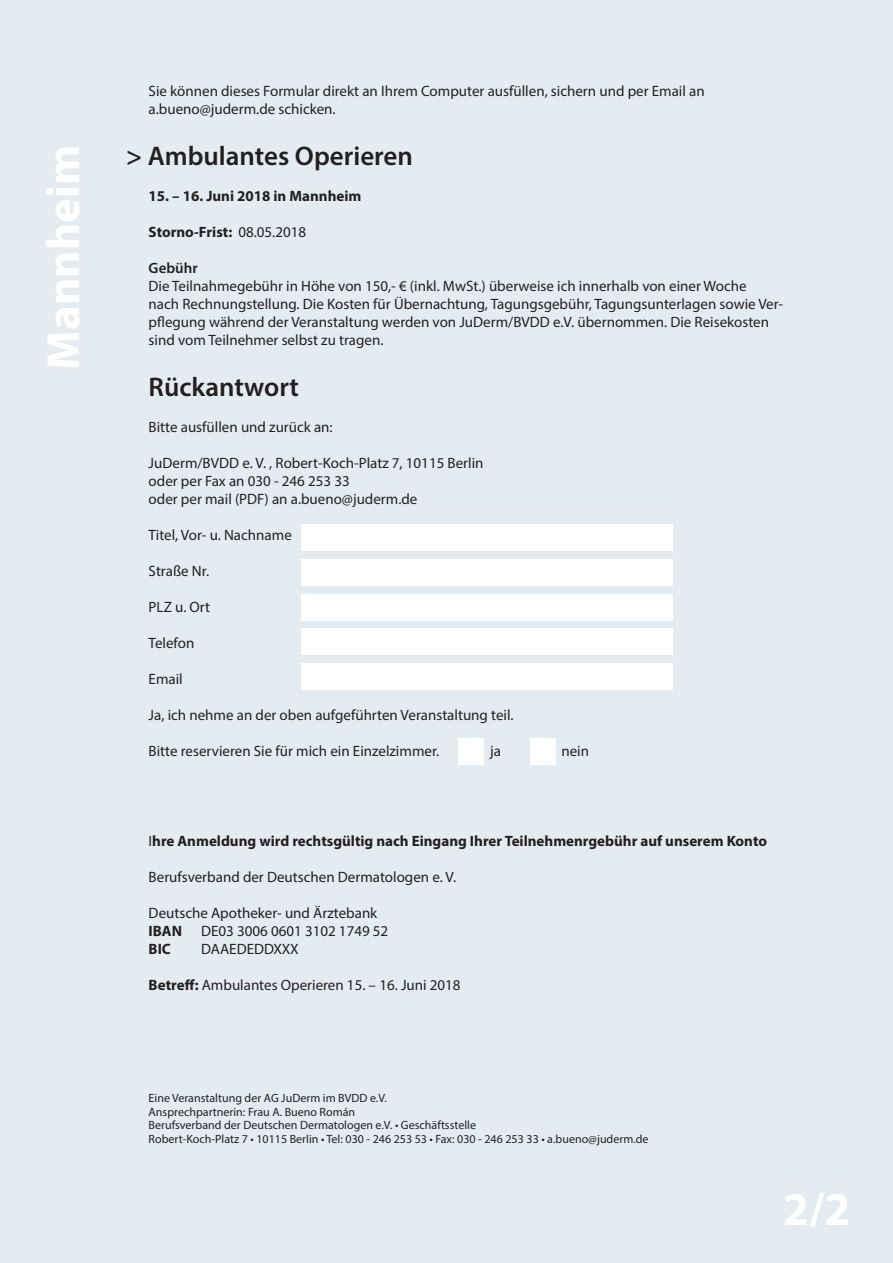
<style>
.page{position:relative;width:893px;height:1263px;background:#e5ecf1}
.page>*{position:absolute;margin:0;border:0;box-sizing:border-box;transform-origin:0 0}
.t1{font:700 46.8px "Myriad Pro";color:#fff}
.t2{font:600 27px "Myriad Pro";color:#231f20}
.t3{font:15px/18px "Myriad Pro";color:#231f20}
.t4{font:700 15px "Myriad Pro";color:#231f20}
.t5{font:600 15px "Myriad Pro";color:#231f20}
.t6{font:12px/13.5px "Myriad Pro";color:#231f20}
.s1{font-weight:400}
.s2{font-weight:700}
</style>
<div class="page">
<div style="left:301px;top:594px;width:371px;height:26px;background:#fff"></div>
<div style="left:301px;top:559px;width:371px;height:27px;background:#fff"></div>
<div style="left:301px;top:524px;width:371px;height:27px;background:#fff"></div>
<div style="left:301px;top:628px;width:371px;height:27px;background:#fff"></div>
<div style="left:301px;top:663px;width:371px;height:27px;background:#fff"></div>
<div style="left:458px;top:738px;width:25px;height:27px;background:#fff"></div>
<div style="left:530px;top:738px;width:26px;height:27px;background:#fff"></div>
<p class="t3" style="left:149px;top:81px;width:558px">Sie können dieses Formular direkt an Ihrem Computer ausfüllen, sichern und per Email an a.bueno@juderm.de schicken.</p>
<h1 class="t1" style="left:33px;top:370px;width:226px;rotate:-90deg">Mannheim</h1>
<h2 class="t2" style="left:126px;top:139px;width:288px">&gt; Ambulantes Operieren</h2>
<p class="t4" style="left:149px;top:186px;width:214px">15. – 16. Juni 2018 in Mannheim</p>
<p class="t4" style="left:149px;top:222px;width:159px">Storno-Frist: <span class="s1">08.05.2018</span></p>
<p class="t5" style="left:149px;top:259px;width:51px">Gebühr</p>
<p class="t3" style="left:149px;top:277px;width:636px">Die Teilnahmegebühr in Höhe von 150,- € (inkl. MwSt.) überweise ich innerhalb von einer Woche<br>nach Rechnungstellung. Die Kosten für Übernachtung, Tagungsgebühr, Tagungsunterlagen sowie Ver&shy;pflegung während der Veranstaltung werden von JuDerm/BVDD e.V. übernommen. Die Reisekosten sind vom Teilnehmer selbst zu tragen.</p>
<h2 class="t2" style="left:149px;top:369px;width:152px">Rückantwort</h2>
<p class="t3" style="left:149px;top:417px;width:186px">Bitte ausfüllen und zurück an:</p>
<p class="t3" style="left:149px;top:453px;width:336px">JuDerm/BVDD e. V. , Robert-Koch-Platz 7, 10115 Berlin oder per Fax an 030 - 246 253 33<br>oder per mail (PDF) an a.bueno@juderm.de</p>
<p class="t3" style="left:149px;top:525px;width:145px">Titel, Vor- u. Nachname</p>
<p class="t3" style="left:149px;top:561px;width:62px">Straße Nr.</p>
<p class="t3" style="left:149px;top:597px;width:63px">PLZ u. Ort</p>
<p class="t3" style="left:149px;top:633px;width:47px">Telefon</p>
<p class="t3" style="left:149px;top:669px;width:36px">Email</p>
<p class="t3" style="left:149px;top:705px;width:366px">Ja, ich nehme an der oben aufgeführten Veranstaltung teil.</p>
<p class="t3" style="left:149px;top:741px;width:292px">Bitte reservieren Sie für mich ein Einzelzimmer.</p>
<p class="t3" style="left:490px;top:741px;width:12px">ja</p>
<p class="t3" style="left:561px;top:741px;width:29px">nein</p>
<p class="t4" style="left:149px;top:831px;width:620px"><span class="s1">I</span>hre Anmeldung wird rechtsgültig nach Eingang Ihrer Teilnehmenrgebühr auf unserem Konto</p>
<p class="t3" style="left:149px;top:867px;width:309px">Berufsverband der Deutschen Dermatologen e. V.</p>
<p class="t3" style="left:149px;top:903px;width:230px">Deutsche Apotheker- und Ärztebank</p>
<p class="t4" style="left:149px;top:921px;width:35px">IBAN</p>
<p class="t3" style="left:201px;top:921px;width:189px">DE03 3006 0601 3102 1749 52</p>
<p class="t4" style="left:149px;top:939px;width:24px">BIC</p>
<p class="t3" style="left:201px;top:939px;width:99px">DAAEDEDDXXX</p>
<p class="t3" style="left:149px;top:975px;width:313px"><span class="s2">Betreff:</span> Ambulantes Operieren 15. – 16. Juni 2018</p>
<p class="t6" style="left:149px;top:1091px;width:501px">Eine Veranstaltung der AG JuDerm im BVDD e.V.<br>Ansprechpartnerin: Frau A. Bueno Román<br>Berufsverband der Deutschen Dermatologen e.V. • Geschäftsstelle<br>Robert-Koch-Platz 7 • 10115 Berlin • Tel: 030 - 246 253 53 • Fax: 030 - 246 253 33 • a.bueno@juderm.de</p>
<h1 class="t1" style="left:783px;top:1179px;width:69px">2/2</h1>
</div>
